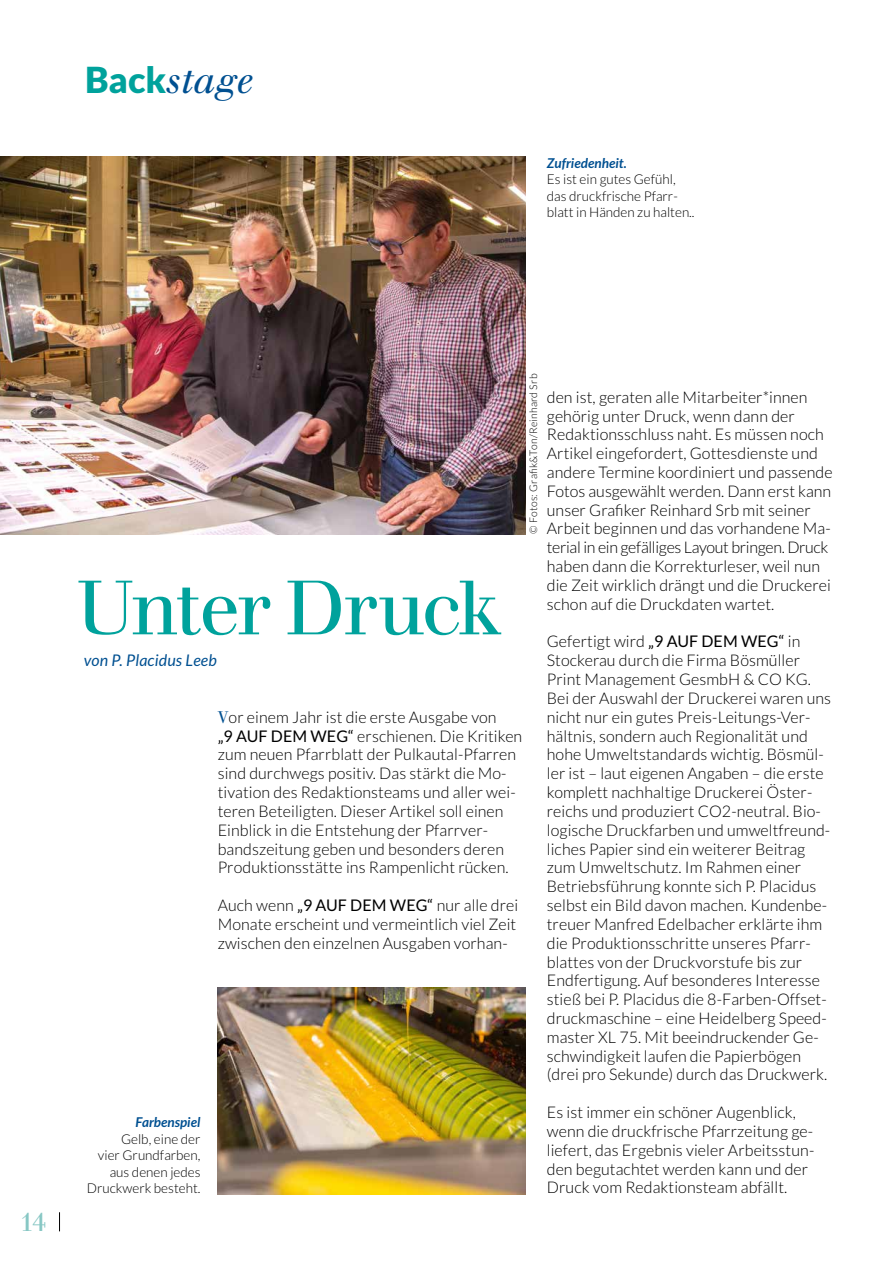
<style>
.page{position:relative;width:893px;height:1263px;background:#fff}
.page>*{position:absolute;margin:0;border:0;box-sizing:border-box;transform-origin:0 0}
.t1{font:75px "Walbaum LT";letter-spacing:-.035em;color:#00a29c}
.t2{font:italic 36px "Walbaum LT";color:#005091}
.t3{font:25.5px "Walbaum LT";color:#87c7c4}
.t4{font:300 16.05px/18.9px "Lato";letter-spacing:.005em;color:#000}
.t5{font:italic 16.05px "Lato";letter-spacing:.01em;color:#005091}
.t6{font:300 13.5px/16.5px "Lato";color:#000;text-align:right}
.t7{font:italic 700 13.5px "Lato";color:#005091}
.t8{font:300 10.5px "Lato";letter-spacing:.015em;color:#000}
.s1{font-family:"Lato";font-weight:900;font-style:normal;color:#00a29c}
.s2{font-family:"Walbaum LT";font-weight:400;font-size:16.5px;color:#005091}
.s3{font-weight:400}
</style>
<div class="page">
<svg style="left:59px;top:1212px;width:1px;height:19px"></svg>
<img style="left:0;top:157px;width:526px;height:377px">
<img style="left:218px;top:987px;width:308px;height:208px">
<h2 class="t2" style="left:85px;top:58px;width:170px"><span class="s1">Back</span>stage</h2>
<p class="t7" style="left:547px;top:155px;width:81px">Zufriedenheit.</p>
<p class="t6" style="left:547px;top:171px;width:149px;text-align:left">Es ist ein gutes Gefühl, das druckfrische Pfarr&shy;blatt in Händen zu halten..</p>
<h3 class="t3" style="left:20px;top:1207px;width:29px">14</h3>
<p class="t8" style="left:528px;top:534px;width:161px;rotate:-90deg">© Fotos: Grafik&amp;Ton/Reinhard Srb</p>
<h1 class="t1" style="left:77px;top:563px;width:427px">Unter Druck</h1>
<p class="t5" style="left:84px;top:651px;width:134px">von P. Placidus Leeb</p>
<p class="t4" style="left:218px;top:708px;width:306px"><span class="s2">V</span>or einem Jahr ist die erste Ausgabe von<br><span class="s3">„9 AUF DEM WEG“</span> erschienen. Die Kritiken zum neuen Pfarrblatt der Pulkautal-Pfarren sind durchwegs positiv. Das stärkt die Mo&shy;tivation des Redaktionsteams und aller wei&shy;teren Beteiligten. Dieser Artikel soll einen Einblick in die Entstehung der Pfarrver&shy;bandszeitung geben und besonders deren Produktionsstätte ins Rampenlicht rücken.</p>
<p class="t4" style="left:218px;top:896px;width:302px">Auch wenn <span class="s3">„9 AUF DEM WEG“</span> nur alle drei<br>Monate erscheint und vermeintlich viel Zeit zwischen den einzelnen Ausgaben vorhan-</p>
<p class="t7" style="left:135px;top:1115px;width:66px">Farbenspiel</p>
<p class="t6" style="left:87px;top:1131px;width:115px">Gelb, eine der<br>vier Grundfarben, aus denen jedes<br>Druckwerk besteht.</p>
<p class="t4" style="left:547px;top:387px;width:287px">den ist, geraten alle Mitarbeiter*innen gehörig unter Druck, wenn dann der Redaktionsschluss naht. Es müssen noch Artikel eingefordert, Gottesdienste und andere Termine koordiniert und passende Fotos ausgewählt werden. Dann erst kann unser Grafiker Reinhard Srb mit seiner Arbeit beginnen und das vorhandene Ma&shy;terial in ein gefälliges Layout bringen. Druck haben dann die Korrekturleser, weil nun die Zeit wirklich drängt und die Druckerei schon auf die Druckdaten wartet.</p>
<p class="t4" style="left:547px;top:632px;width:286px">Gefertigt wird <span class="s3">„9 AUF DEM WEG“</span> in Stockerau durch die Firma Bösmüller Print Management GesmbH &amp; CO KG.<br>Bei der Auswahl der Druckerei waren uns nicht nur ein gutes Preis-Leitungs-Ver&shy;hältnis, sondern auch Regionalität und hohe Umweltstandards wichtig. Bösmül&shy;ler ist – laut eigenen Angaben – die erste komplett nachhaltige Druckerei Öster&shy;reichs und produziert CO2-neutral. Bio&shy;logische Druckfarben und umweltfreund&shy;liches Papier sind ein weiterer Beitrag zum Umweltschutz. Im Rahmen einer Betriebsführung konnte sich P. Placidus selbst ein Bild davon machen. Kundenbe&shy;treuer Manfred Edelbacher erklärte ihm die Produktionsschritte unseres Pfarr&shy;blattes von der Druckvorstufe bis zur Endfertigung. Auf besonderes Interesse stieß bei P. Placidus die 8-Farben-Offset&shy;druckmaschine – eine Heidelberg Speed&shy;master XL 75. Mit beeindruckender Ge&shy;schwindigkeit laufen die Papierbögen (drei pro Sekunde) durch das Druckwerk.</p>
<p class="t4" style="left:547px;top:1103px;width:269px">Es ist immer ein schöner Augenblick, wenn die druckfrische Pfarrzeitung ge&shy;liefert, das Ergebnis vieler Arbeitsstun&shy;den begutachtet werden kann und der Druck vom Redaktionsteam abfällt.</p>
</div>
